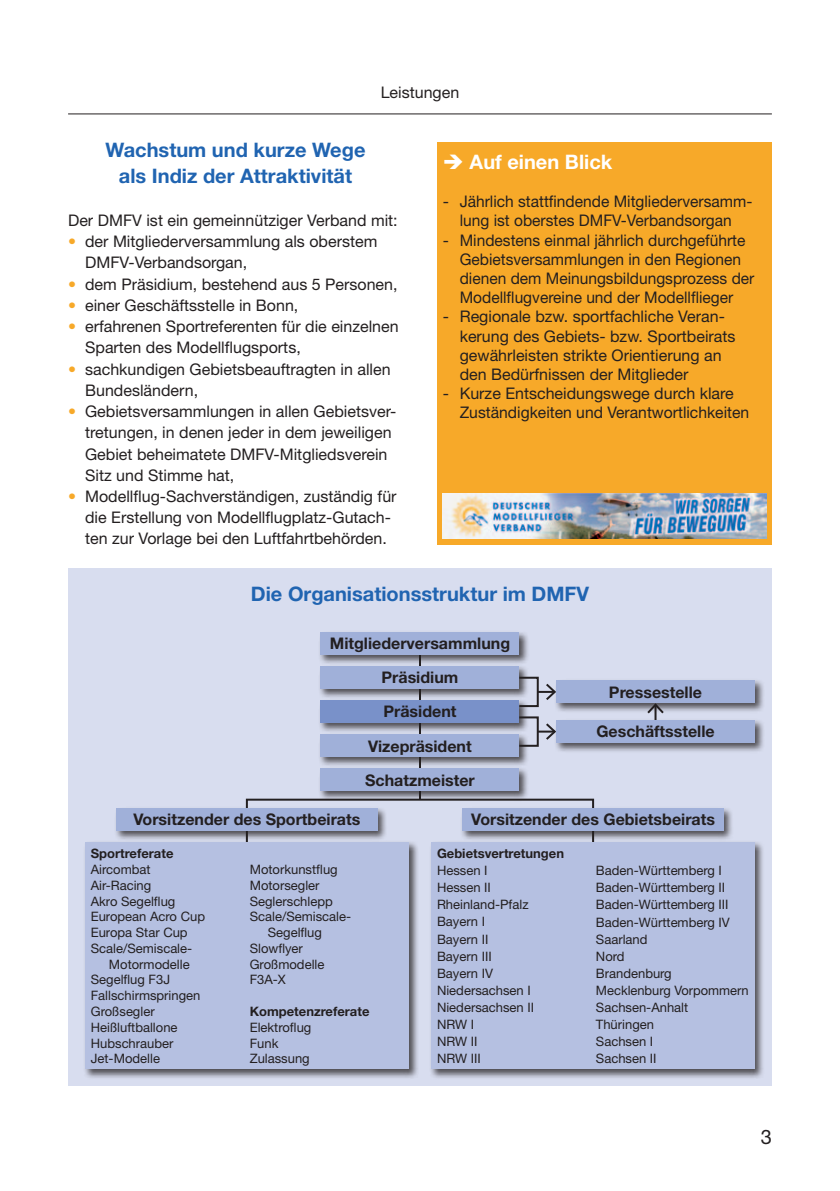
<style>
.page{position:relative;width:840px;height:1191px;background:#fff}
.page>*{position:absolute;margin:0;border:0;box-sizing:border-box;transform-origin:0 0}
.Überschrift_10Pt_Bol{font:700 20px/26px "Helvetica Neue";color:#2064b1;text-align:center}
.Fließtext_8Pt_Regula{font:700 20px "Helvetica Neue";color:#fff}
.t1{font:20px "Helvetica Neue";color:#231f20}
.Fließtext_8Pt_Regula-2{font:16px/21.2px "Helvetica Neue";color:#231f20}
.Überschrift_10Pt_Bol-2{font:700 16px "Helvetica Neue";color:#231f20}
.Überschrift_10Pt_Bol-3{font:13px/15.8px "Helvetica Neue";color:#231f20}
.Überschrift_10Pt_Bol-4{font:700 13px "Helvetica Neue";color:#231f20}
.s1{color:#f7a929}
</style>
<div class="page">
<hr style="left:68px;top:113px;width:703px;height:1px;background:#231f20">
<div style="left:437px;top:142px;width:334px;height:402px;background:#f7a929"></div>
<div style="left:68px;top:568px;width:703px;height:518px;background:#d8ddef"></div>
<div style="left:318px;top:766px;width:211px;height:35px;background:#231f20;opacity:.75"></div>
<div style="left:320px;top:768px;width:199px;height:23px;background:#a0b0d9"></div>
<div style="left:318px;top:630px;width:211px;height:35px;background:#231f20;opacity:.75"></div>
<div style="left:320px;top:632px;width:199px;height:23px;background:#a0b0d9"></div>
<div style="left:83px;top:840px;width:335px;height:239px;background:#231f20;opacity:.75"></div>
<div style="left:85px;top:842px;width:323px;height:227px;background:#b5c0e1"></div>
<div style="left:429px;top:840px;width:335px;height:239px;background:#231f20;opacity:.75"></div>
<div style="left:431px;top:842px;width:323px;height:227px;background:#b5c0e1"></div>
<div style="left:246px;top:798px;width:347px;height:13px;border:2px solid #231f20"></div>
<div style="left:114px;top:806px;width:273px;height:35px;background:#231f20;opacity:.75"></div>
<div style="left:116px;top:808px;width:261px;height:23px;background:#a0b0d9"></div>
<div style="left:460px;top:806px;width:273px;height:35px;background:#231f20;opacity:.75"></div>
<div style="left:462px;top:808px;width:261px;height:23px;background:#a0b0d9"></div>
<svg style="left:648px;top:713px;width:15px;height:5px"></svg>
<svg style="left:538px;top:681px;width:15px;height:21px"></svg>
<svg style="left:538px;top:721px;width:15px;height:21px"></svg>
<div style="left:318px;top:732px;width:211px;height:35px;background:#231f20;opacity:.75"></div>
<div style="left:320px;top:734px;width:199px;height:23px;background:#a0b0d9"></div>
<div style="left:318px;top:698px;width:211px;height:35px;background:#231f20;opacity:.75"></div>
<div style="left:320px;top:700px;width:199px;height:23px;background:#7991c9"></div>
<div style="left:318px;top:664px;width:211px;height:35px;background:#231f20;opacity:.75"></div>
<div style="left:320px;top:666px;width:199px;height:23px;background:#a0b0d9"></div>
<div style="left:553px;top:678px;width:211px;height:35px;background:#231f20;opacity:.75"></div>
<div style="left:556px;top:680px;width:198px;height:23px;background:#a0b0d9"></div>
<div style="left:553px;top:718px;width:211px;height:35px;background:#231f20;opacity:.75"></div>
<div style="left:556px;top:720px;width:198px;height:23px;background:#a0b0d9"></div>
<div style="left:518px;top:676px;width:20px;height:31px;border:2px solid #231f20"></div>
<div style="left:518px;top:716px;width:20px;height:31px;border:2px solid #231f20"></div>
<img style="left:442px;top:494px;width:323px;height:45px">
<p class="Fließtext_8Pt_Regula-2" style="left:380px;top:81px;width:80px">Leistungen</p>
<p class="Überschrift_10Pt_Bol" style="left:105px;top:137px;width:261px">Wachstum und kurze Wege als Indiz der Attraktivität</p>
<p class="Fließtext_8Pt_Regula-2" style="left:68px;top:209px;width:331px">Der DMFV ist ein gemeinnütziger Verband mit:</p>
<p class="Fließtext_8Pt_Regula-2" style="left:85px;top:231px;width:293px;text-indent:-17px"><span class="s1">•</span> der Mitgliederversammlung als oberstem<br>DMFV-Verbandsorgan,</p>
<p class="Fließtext_8Pt_Regula-2" style="left:68px;top:273px;width:331px"><span class="s1">•</span> dem Präsidium, bestehend aus 5 Personen,</p>
<p class="Fließtext_8Pt_Regula-2" style="left:68px;top:294px;width:232px"><span class="s1">•</span> einer Geschäftsstelle in Bonn,</p>
<p class="Fließtext_8Pt_Regula-2" style="left:85px;top:315px;width:315px;text-indent:-17px"><span class="s1">•</span> erfahrenen Sportreferenten für die einzelnen<br>Sparten des Modellflugsports,</p>
<p class="Fließtext_8Pt_Regula-2" style="left:85px;top:358px;width:307px;text-indent:-17px"><span class="s1">•</span> sachkundigen Gebietsbeauftragten in allen<br>Bundesländern,</p>
<p class="Fließtext_8Pt_Regula-2" style="left:85px;top:400px;width:312px;text-indent:-17px"><span class="s1">•</span> Gebietsversammlungen in allen Gebietsver&shy;tretungen, in denen jeder in dem jeweiligen Gebiet beheimatete DMFV-Mitgliedsverein Sitz und Stimme hat,</p>
<p class="Fließtext_8Pt_Regula-2" style="left:85px;top:485px;width:313px;text-indent:-17px"><span class="s1">•</span> Modellflug-Sachverständigen, zuständig für die Erstellung von Modellflugplatz-Gutach&shy;ten zur Vorlage bei den Luftfahrtbehörden.</p>
<p class="Fließtext_8Pt_Regula" style="left:442px;top:149px;width:171px">➔ Auf einen Blick</p>
<p class="Fließtext_8Pt_Regula-2" style="left:442px;top:192px;width:311px;line-height:19.2px;text-align:center">- Jährlich stattfindende Mitgliederversamm&shy;lung ist oberstes DMFV-Verbandsorgan</p>
<p class="Fließtext_8Pt_Regula-2" style="left:459px;top:230px;width:296px;line-height:19.2px;text-indent:-17px">- Mindestens einmal jährlich durchgeführte Gebietsversammlungen in den Regionen dienen dem Meinungsbildungsprozess der Modellflugvereine und der Modellflieger</p>
<p class="Fließtext_8Pt_Regula-2" style="left:459px;top:307px;width:277px;line-height:19.2px;text-indent:-17px">- Regionale bzw. sportfachliche Veran&shy;kerung des Gebiets- bzw. Sportbeirats gewährleisten strikte Orientierung an den Bedürfnissen der Mitglieder</p>
<p class="Fließtext_8Pt_Regula-2" style="left:459px;top:384px;width:291px;line-height:19.2px;text-indent:-17px">- Kurze Entscheidungswege durch klare<br>Zuständigkeiten und Verantwortlichkeiten</p>
<p class="Überschrift_10Pt_Bol" style="left:251px;top:580px;width:339px">Die Organisationsstruktur im DMFV</p>
<p class="Überschrift_10Pt_Bol-2" style="left:330px;top:634px;width:182px">Mitgliederversammlung</p>
<p class="Überschrift_10Pt_Bol-2" style="left:381px;top:668px;width:78px">Präsidium</p>
<p class="Überschrift_10Pt_Bol-2" style="left:383px;top:702px;width:74px">Präsident</p>
<p class="Überschrift_10Pt_Bol-2" style="left:368px;top:736px;width:105px">Vizepräsident</p>
<p class="Überschrift_10Pt_Bol-2" style="left:365px;top:770px;width:111px">Schatzmeister</p>
<p class="Überschrift_10Pt_Bol-2" style="left:608px;top:682px;width:95px">Pressestelle</p>
<p class="Überschrift_10Pt_Bol-2" style="left:596px;top:721px;width:120px">Geschäftsstelle</p>
<p class="Überschrift_10Pt_Bol-2" style="left:133px;top:809px;width:228px">Vorsitzender des Sportbeirats</p>
<p class="Überschrift_10Pt_Bol-2" style="left:471px;top:809px;width:245px">Vorsitzender des Gebietsbeirats</p>
<p class="Überschrift_10Pt_Bol-4" style="left:91px;top:845px;width:84px">Sportreferate</p>
<p class="Überschrift_10Pt_Bol-3" style="left:91px;top:861px;width:61px">Aircombat</p>
<p class="Überschrift_10Pt_Bol-3" style="left:91px;top:877px;width:62px">Air-Racing</p>
<p class="Überschrift_10Pt_Bol-3" style="left:91px;top:892px;width:86px">Akro Segelflug</p>
<p class="Überschrift_10Pt_Bol-3" style="left:91px;top:908px;width:116px">European Acro Cup</p>
<p class="Überschrift_10Pt_Bol-3" style="left:91px;top:924px;width:98px">Europa Star Cup</p>
<p class="Überschrift_10Pt_Bol-3" style="left:91px;top:940px;width:103px;text-align:right">Scale/Semiscale-<br>Motormodelle</p>
<p class="Überschrift_10Pt_Bol-3" style="left:91px;top:971px;width:81px">Segelflug F3J</p>
<p class="Überschrift_10Pt_Bol-3" style="left:91px;top:987px;width:111px">Fallschirmspringen</p>
<p class="Überschrift_10Pt_Bol-3" style="left:91px;top:1003px;width:88px">Großsegler<br>Heißluftballone</p>
<p class="Überschrift_10Pt_Bol-3" style="left:91px;top:1034px;width:84px">Hubschrauber</p>
<p class="Überschrift_10Pt_Bol-3" style="left:91px;top:1050px;width:71px">Jet-Modelle</p>
<p class="Überschrift_10Pt_Bol-3" style="left:249px;top:861px;width:89px">Motorkunstflug</p>
<p class="Überschrift_10Pt_Bol-3" style="left:249px;top:877px;width:71px">Motorsegler</p>
<p class="Überschrift_10Pt_Bol-3" style="left:249px;top:892px;width:85px">Seglerschlepp</p>
<p class="Überschrift_10Pt_Bol-3" style="left:268px;top:908px;width:85px;text-indent:-18px">Scale/Semiscale-<br>Segelflug</p>
<p class="Überschrift_10Pt_Bol-3" style="left:249px;top:940px;width:55px">Slowflyer</p>
<p class="Überschrift_10Pt_Bol-3" style="left:249px;top:956px;width:76px">Großmodelle</p>
<p class="Überschrift_10Pt_Bol-3" style="left:249px;top:971px;width:38px">F3A-X</p>
<p class="Überschrift_10Pt_Bol-4" style="left:249px;top:1003px;width:121px">Kompetenzreferate</p>
<p class="Überschrift_10Pt_Bol-3" style="left:249px;top:1019px;width:63px">Elektroflug</p>
<p class="Überschrift_10Pt_Bol-3" style="left:249px;top:1034px;width:30px">Funk</p>
<p class="Überschrift_10Pt_Bol-3" style="left:249px;top:1050px;width:61px">Zulassung</p>
<p class="Überschrift_10Pt_Bol-4" style="left:437px;top:845px;width:128px">Gebietsvertretungen</p>
<p class="Überschrift_10Pt_Bol-3" style="left:437px;top:862px;width:52px">Hessen I</p>
<p class="Überschrift_10Pt_Bol-3" style="left:437px;top:879px;width:55px">Hessen II</p>
<p class="Überschrift_10Pt_Bol-3" style="left:437px;top:896px;width:93px">Rheinland-Pfalz</p>
<p class="Überschrift_10Pt_Bol-3" style="left:437px;top:913px;width:50px">Bayern I</p>
<p class="Überschrift_10Pt_Bol-3" style="left:437px;top:931px;width:53px">Bayern II</p>
<p class="Überschrift_10Pt_Bol-3" style="left:437px;top:948px;width:56px">Bayern III</p>
<p class="Überschrift_10Pt_Bol-3" style="left:437px;top:965px;width:58px">Bayern IV</p>
<p class="Überschrift_10Pt_Bol-3" style="left:437px;top:982px;width:95px">Niedersachsen I</p>
<p class="Überschrift_10Pt_Bol-3" style="left:437px;top:999px;width:99px">Niedersachsen II</p>
<p class="Überschrift_10Pt_Bol-3" style="left:437px;top:1016px;width:39px">NRW I</p>
<p class="Überschrift_10Pt_Bol-3" style="left:437px;top:1033px;width:42px">NRW II</p>
<p class="Überschrift_10Pt_Bol-3" style="left:437px;top:1050px;width:45px">NRW III</p>
<p class="Überschrift_10Pt_Bol-3" style="left:595px;top:862px;width:127px">Baden-Württemberg I</p>
<p class="Überschrift_10Pt_Bol-3" style="left:595px;top:879px;width:131px">Baden-Württemberg II</p>
<p class="Überschrift_10Pt_Bol-3" style="left:595px;top:896px;width:134px">Baden-Württemberg III</p>
<p class="Überschrift_10Pt_Bol-3" style="left:595px;top:913px;width:135px">Baden-Württemberg IV</p>
<p class="Überschrift_10Pt_Bol-3" style="left:595px;top:931px;width:53px">Saarland</p>
<p class="Überschrift_10Pt_Bol-3" style="left:595px;top:948px;width:30px">Nord</p>
<p class="Überschrift_10Pt_Bol-3" style="left:595px;top:965px;width:77px">Brandenburg</p>
<p class="Überschrift_10Pt_Bol-3" style="left:595px;top:981px;width:154px;line-height:17px">Mecklenburg Vorpommern<br>Sachsen-Anhalt</p>
<p class="Überschrift_10Pt_Bol-3" style="left:595px;top:1016px;width:60px">Thüringen</p>
<p class="Überschrift_10Pt_Bol-3" style="left:595px;top:1033px;width:59px">Sachsen I</p>
<p class="Überschrift_10Pt_Bol-3" style="left:595px;top:1050px;width:62px">Sachsen II</p>
<p class="t1" style="left:760px;top:1125px;width:13px">3</p>
</div>
